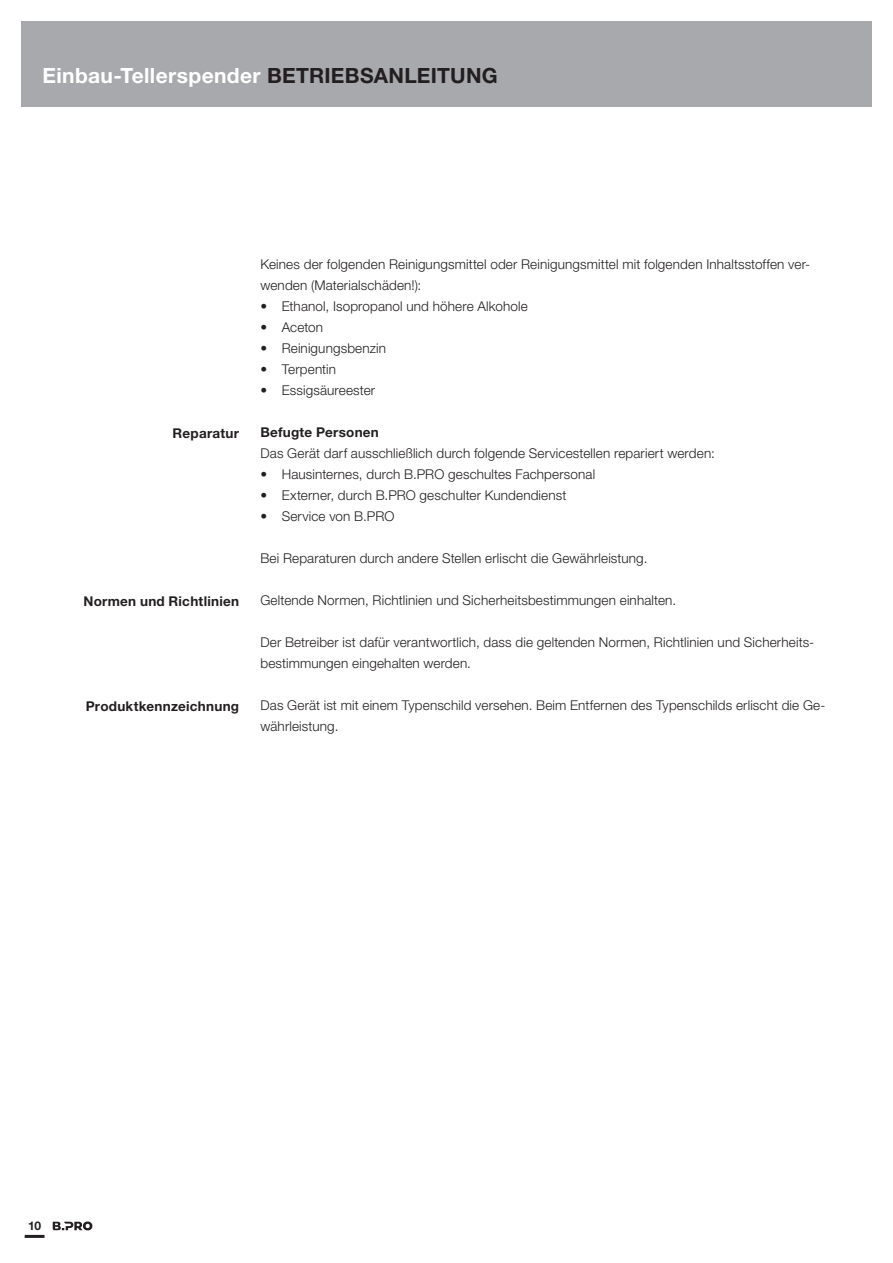
<style>
.page{position:relative;width:893px;height:1263px;background:#fff}
.page>*{position:absolute;margin:0;border:0;box-sizing:border-box;transform-origin:0 0}
.t1{font:700 21px "Helvetica Neue LTW1 G";letter-spacing:.015em;color:#fff}
._00_Grundtext{font:300 13.5px/21px "Helvetica Neue LTW1 G";letter-spacing:.01em;color:#231f20}
._00_Ueberschrift_2{font:700 13.5px "Helvetica Neue LTW1 G";letter-spacing:.02em;color:#231f20}
._00_Grundtext_fett{font:700 13.5px "Helvetica Neue LTW1 G";letter-spacing:.02em;color:#231f20}
.t2{font:700 12px "Helvetica Neue LTW1 G";color:#231f20}
.s1{color:#231f20}
</style>
<div class="page">
<hr style="left:25px;top:1235px;width:20px;height:3px;background:#231f20">
<svg style="left:53px;top:1221px;width:39px;height:9px"></svg>
<div style="left:21px;top:21px;width:851px;height:85px;background:#a8a9ad"></div>
<h1 class="t1" style="left:43px;top:63px;width:457px">Einbau-Tellerspender <span class="s1">BETRIEBSANLEITUNG</span></h1>
<p class="_00_Ueberschrift_2" style="left:173px;top:425px;width:68px">Reparatur</p>
<p class="_00_Ueberschrift_2" style="left:84px;top:593px;width:157px">Normen und Richtlinien</p>
<p class="_00_Ueberschrift_2" style="left:86px;top:698px;width:155px">Produktkennzeichnung</p>
<p class="_00_Grundtext" style="left:260px;top:254px;width:551px">Keines der folgenden Reinigungsmittel oder Reinigungsmittel mit folgenden Inhaltsstoffen ver&shy;wenden (Materialschäden!):</p>
<p class="_00_Grundtext" style="left:260px;top:296px;width:269px">• Ethanol, Isopropanol und höhere Alkohole</p>
<p class="_00_Grundtext" style="left:260px;top:317px;width:64px">• Aceton</p>
<p class="_00_Grundtext" style="left:260px;top:338px;width:127px">• Reinigungsbenzin</p>
<p class="_00_Grundtext" style="left:260px;top:359px;width:77px">• Terpentin</p>
<p class="_00_Grundtext" style="left:260px;top:380px;width:116px">• Essigsäureester</p>
<p class="_00_Grundtext_fett" style="left:260px;top:424px;width:120px">Befugte Personen</p>
<p class="_00_Grundtext" style="left:260px;top:443px;width:456px">Das Gerät darf ausschließlich durch folgende Servicestellen repariert werden:</p>
<p class="_00_Grundtext" style="left:260px;top:464px;width:336px">• Hausinternes, durch B.PRO geschultes Fachpersonal</p>
<p class="_00_Grundtext" style="left:260px;top:485px;width:307px">• Externer, durch B.PRO geschulter Kundendienst</p>
<p class="_00_Grundtext" style="left:260px;top:506px;width:136px">• Service von B.PRO</p>
<p class="_00_Grundtext" style="left:260px;top:548px;width:388px">Bei Reparaturen durch andere Stellen erlischt die Gewährleistung.</p>
<p class="_00_Grundtext" style="left:260px;top:590px;width:417px">Geltende Normen, Richtlinien und Sicherheitsbestimmungen einhalten.</p>
<p class="_00_Grundtext" style="left:260px;top:632px;width:555px">Der Betreiber ist dafür verantwortlich, dass die geltenden Normen, Richtlinien und Sicherheits&shy;bestimmungen eingehalten werden.</p>
<p class="_00_Grundtext" style="left:260px;top:695px;width:566px">Das Gerät ist mit einem Typenschild versehen. Beim Entfernen des Typenschilds erlischt die Ge&shy;währleistung.</p>
<p class="t2" style="left:28px;top:1218px;width:15px">10</p>
</div>
